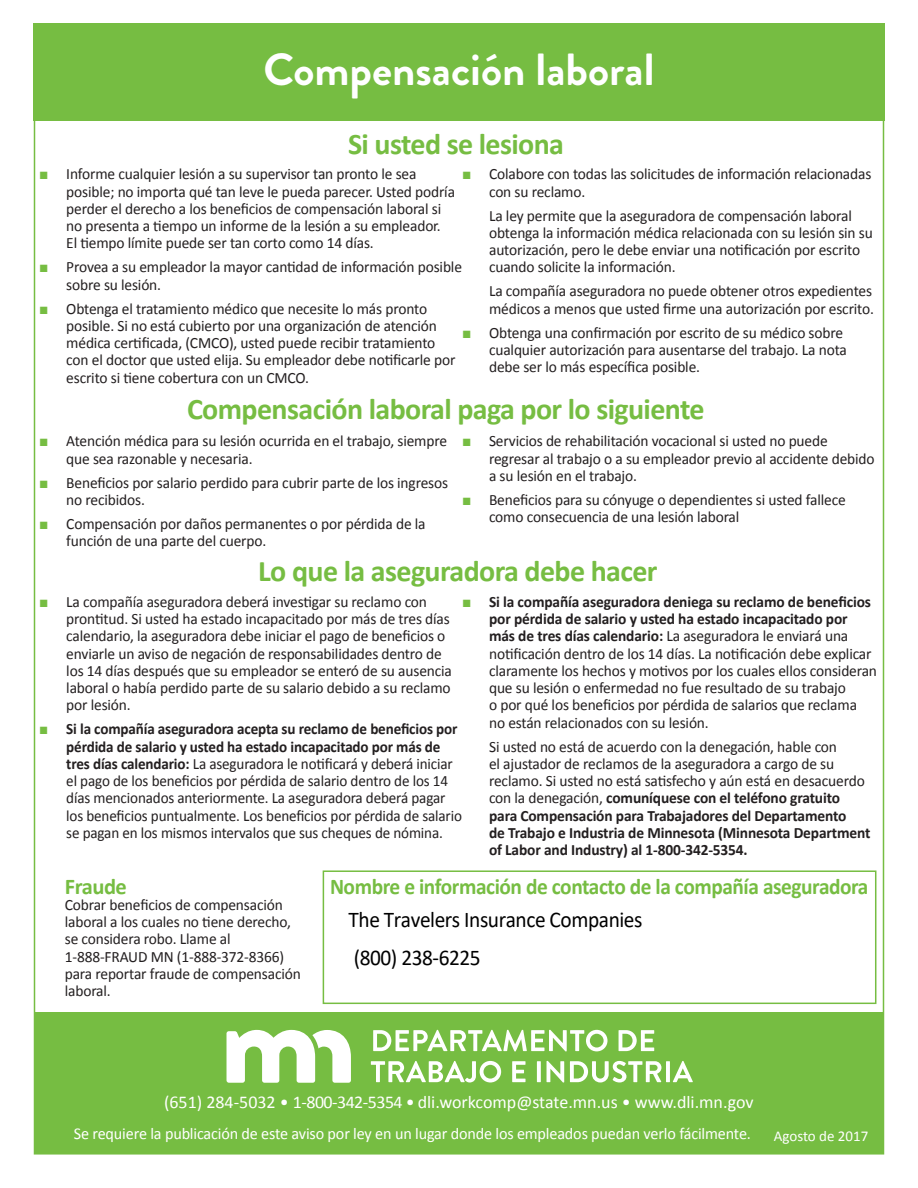
<style>
.page{position:relative;width:918px;height:1188px;background:#fff}
.page>*{position:absolute;margin:0;border:0;box-sizing:border-box;transform-origin:0 0}
.t1{font:700 45px "Brandon Grotesque";color:#fff}
.t2{font:700 30px "Calibri";letter-spacing:-.02em;color:#76bd42}
.t3{font:700 22.5px "Calibri";letter-spacing:-.02em;color:#76bd42;scale:.95 1}
.t4{font:22.5px/38.2px "Calibri";letter-spacing:-.02em;color:#000;scale:.95 1}
.t5{font:700 22.5px "Calibri";letter-spacing:-.02em;color:#76bd42}
.t6{font:18px "Calibri";color:#fff}
.t7{font:16.5px "Calibri";letter-spacing:-.01em;color:#fff}
.t8{font:15.75px/17.2px "Calibri";letter-spacing:-.01em;color:#231f20}
.t9{font:15.75px/17.2px "Calibri";letter-spacing:-.01em;color:#231f20;scale:.96 1}
.t10{font:700 15.75px/17.2px "Calibri";letter-spacing:-.01em;color:#231f20}
.t11{font:15px "Calibri";color:#fff}
.s1{font-family:"Arial";color:#76bd42}
.s2{font-weight:700}
.s3{font-weight:400}
</style>
<div class="page">
<div style="left:323px;top:870px;width:553px;height:134px;border:2px solid #76bd42"></div>
<div style="left:34px;top:23px;width:851px;height:98px;background:#76bd42"></div>
<div style="left:34px;top:1013px;width:849px;height:141px;background:#76bd42"></div>
<svg style="left:227px;top:1030px;width:124px;height:53px"></svg>
<svg style="left:373px;top:1030px;width:235px;height:21px"></svg>
<svg style="left:619px;top:1030px;width:35px;height:21px"></svg>
<svg style="left:371px;top:1061px;width:130px;height:21px"></svg>
<svg style="left:512px;top:1061px;width:14px;height:21px"></svg>
<svg style="left:537px;top:1061px;width:4px;height:21px"></svg>
<svg style="left:547px;top:1061px;width:17px;height:21px"></svg>
<svg style="left:570px;top:1061px;width:91px;height:21px"></svg>
<hr style="left:666px;top:1061px;width:4px;height:21px;background:#fff">
<svg style="left:673px;top:1061px;width:20px;height:21px"></svg>
<h1 class="t1" style="left:263px;top:39px;width:393px">Compensación laboral</h1>
<h2 class="t2" style="left:348px;top:125px;width:218px">Si usted se lesiona</h2>
<p class="t8" style="left:66px;top:166px;width:390px;text-indent:-27px"><span class="s1">■</span> Informe cualquier lesión a su supervisor tan pronto le sea posible; no importa qué tan leve le pueda parecer. Usted podría perder el derecho a los beneficios de compensación laboral si no presenta a tiempo un informe de la lesión a su empleador.<br>El tiempo límite puede ser tan corto como 14 días.</p>
<p class="t8" style="left:66px;top:259px;width:397px;text-indent:-27px"><span class="s1">■</span> Provea a su empleador la mayor cantidad de información posible sobre su lesión.</p>
<p class="t8" style="left:66px;top:300px;width:391px;text-indent:-27px"><span class="s1">■</span> Obtenga el tratamiento médico que necesite lo más pronto posible. Si no está cubierto por una organización de atención médica certificada, (CMCO), usted puede recibir tratamiento con el doctor que usted elija. Su empleador debe notificarle por escrito si tiene cobertura con un CMCO.</p>
<p class="t8" style="left:489px;top:166px;width:384px;text-indent:-27px"><span class="s1">■</span> Colabore con todas las solicitudes de información relacionadas con su reclamo.</p>
<p class="t8" style="left:489px;top:207px;width:385px">La ley permite que la aseguradora de compensación laboral obtenga la información médica relacionada con su lesión sin su autorización, pero le debe enviar una notificación por escrito cuando solicite la información.</p>
<p class="t8" style="left:489px;top:283px;width:386px">La compañía aseguradora no puede obtener otros expedientes médicos a menos que usted firme una autorización por escrito.</p>
<p class="t8" style="left:489px;top:324px;width:359px;text-indent:-27px"><span class="s1">■</span> Obtenga una confirmación por escrito de su médico sobre cualquier autorización para ausentarse del trabajo. La nota debe ser lo más específica posible.</p>
<h2 class="t2" style="left:187px;top:390px;width:519px">Compensación laboral paga por lo siguiente</h2>
<p class="t8" style="left:66px;top:433px;width:382px;text-indent:-27px"><span class="s1">■</span> Atención médica para su lesión ocurrida en el trabajo, siempre que sea razonable y necesaria.</p>
<p class="t8" style="left:66px;top:474px;width:383px;text-indent:-27px"><span class="s1">■</span> Beneficios por salario perdido para cubrir parte de los ingresos no recibidos.</p>
<p class="t8" style="left:66px;top:515px;width:361px;text-indent:-27px"><span class="s1">■</span> Compensación por daños permanentes o por pérdida de la función de una parte del cuerpo.</p>
<p class="t8" style="left:489px;top:433px;width:387px;text-indent:-27px"><span class="s1">■</span> Servicios de rehabilitación vocacional si usted no puede regresar al trabajo o a su empleador previo al accidente debido a su lesión en el trabajo.</p>
<p class="t8" style="left:489px;top:491px;width:358px;text-indent:-27px"><span class="s1">■</span> Beneficios para su cónyuge o dependientes si usted fallece como consecuencia de una lesión laboral</p>
<h2 class="t2" style="left:258px;top:552px;width:401px">Lo que la aseguradora debe hacer</h2>
<p class="t8" style="left:66px;top:593px;width:387px;text-indent:-27px"><span class="s1">■</span> La compañía aseguradora deberá investigar su reclamo con prontitud. Si usted ha estado incapacitado por más de tres días calendario, la aseguradora debe iniciar el pago de beneficios o enviarle un aviso de negación de responsabilidades dentro de los 14 días después que su empleador se enteró de su ausencia laboral o había perdido parte de su salario debido a su reclamo por lesión.</p>
<p class="t9" style="left:66px;top:721px;width:414px;text-indent:-27px"><span class="s1">■</span> <span class="s2">Si la compañía aseguradora acepta su reclamo de beneficios por pérdida de salario y usted ha estado incapacitado por más de tres días calendario:</span> La aseguradora le notificará y deberá iniciar el pago de los beneficios por pérdida de salario dentro de los 14 días mencionados anteriormente. La aseguradora deberá pagar los beneficios puntualmente. Los beneficios por pérdida de salario se pagan en los mismos intervalos que sus cheques de nómina.</p>
<p class="t8" style="left:489px;top:593px;width:389px;text-indent:-27px"><span class="s1">■</span> <span class="s2">Si la compañía aseguradora deniega su reclamo de beneficios por pérdida de salario y usted ha estado incapacitado por más de tres días calendario:</span> La aseguradora le enviará una notificación dentro de los 14 días. La notificación debe explicar claramente los hechos y motivos por los cuales ellos consideran que su lesión o enfermedad no fue resultado de su trabajo<br>o por qué los beneficios por pérdida de salarios que reclama no están relacionados con su lesión.</p>
<p class="t10" style="left:489px;top:738px;width:383px"><span class="s3">Si usted no está de acuerdo con la denegación, hable con<br>el ajustador de reclamos de la aseguradora a cargo de su reclamo. Si usted no está satisfecho y aún está en desacuerdo con la denegación,</span> comuníquese con el teléfono gratuito para Compensación para Trabajadores del Departamento<br>de Trabajo e Industria de Minnesota (Minnesota Department of Labor and Industry) al 1-800-342-5354.</p>
<h3 class="t3" style="left:330px;top:872px;width:568px">Nombre e información de contacto de la compañía aseguradora</h3>
<h3 class="t5" style="left:65px;top:872px;width:64px">Fraude</h3>
<p class="t8" style="left:65px;top:896px;width:238px">Cobrar beneficios de compensación laboral a los cuales no tiene derecho, se considera robo. Llame al<br>1-888-FRAUD MN (1-888-372-8366) para reportar fraude de compensación laboral.</p>
<h3 class="t4" style="left:349px;top:900px;width:311px">The Travelers Insurance Companies (800) 238-6225</h3>
<p class="t6" style="left:164px;top:1091px;width:591px">(651) 284-5032 • 1-800-342-5354 • dli.workcomp@state.mn.us • www.dli.mn.gov</p>
<p class="t7" style="left:74px;top:1124px;width:679px">Se requiere la publicación de este aviso por ley en un lugar donde los empleados puedan verlo fácilmente.</p>
<p class="t11" style="left:774px;top:1126px;width:96px">Agosto de 2017</p>
</div>
